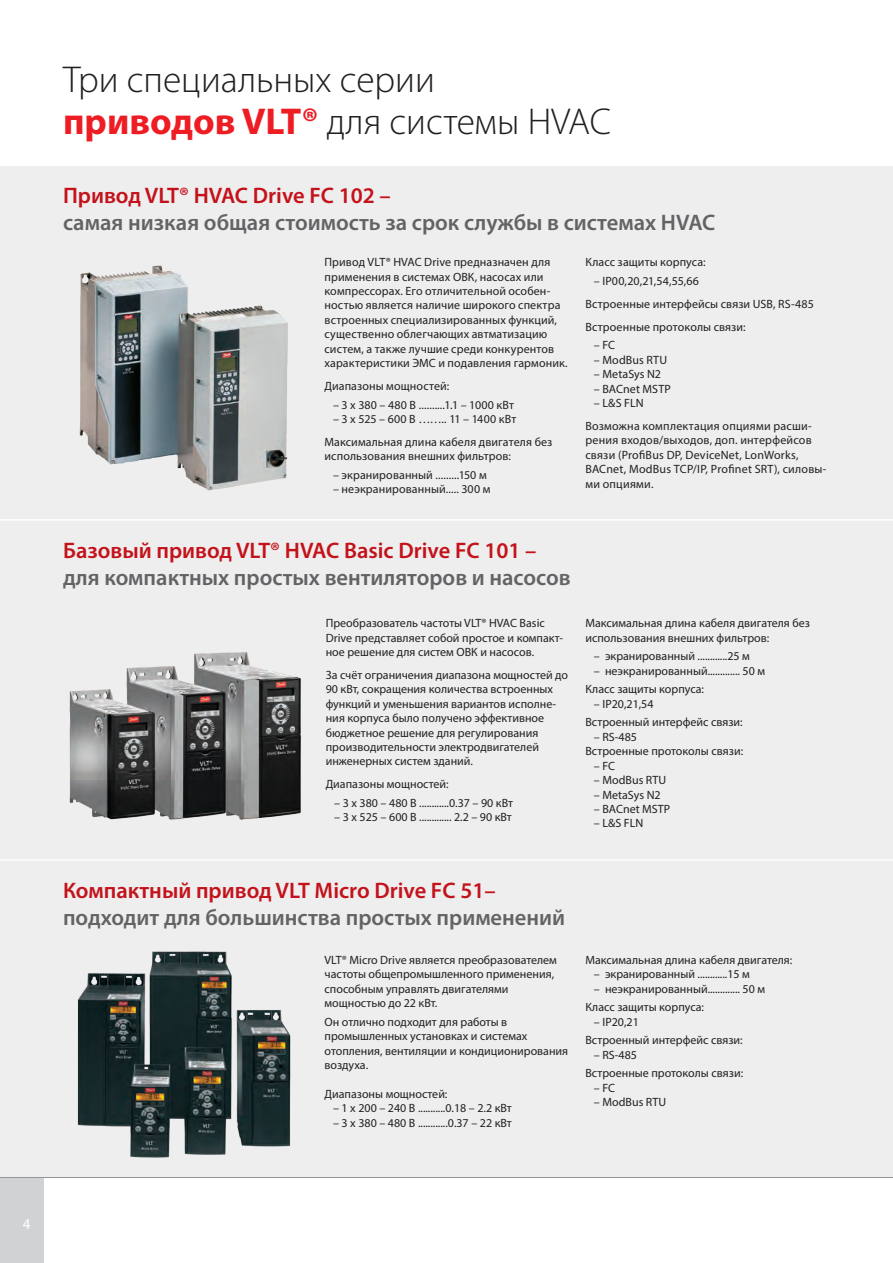
<style>
.page{position:relative;width:893px;height:1263px;background:#fff}
.page>*{position:absolute;margin:0;border:0;box-sizing:border-box;transform-origin:0 0}
.t1{font:300 37.5px/42px "Myriad Pro";color:#231f20}
.t2{font:600 22.5px "Myriad Pro";color:#636366}
.t3{font:600 22.5px "Myriad Pro";color:#c4121a}
.t4{font:15px "Myriad Pro";color:#fff}
.t5{font:12px/14.4px "Myriad Pro";color:#231f20}
.t6{font:12px/14.4px "Myriad Pro";letter-spacing:.02em;color:#231f20}
.s1{font-weight:700;color:#ee1d23}
</style>
<div class="page">
<div style="left:0;top:1178px;width:44px;height:85px;background:#d1d2d4"></div>
<hr style="left:0;top:1177px;width:893px;height:1px;background:#939598">
<div style="left:0;top:167px;width:893px;height:1010px;background:#eeeeef"></div>
<img style="left:79px;top:265px;width:209px;height:226px">
<img style="left:69px;top:652px;width:232px;height:168px">
<img style="left:77px;top:951px;width:214px;height:207px">
<hr style="left:0;top:519px;width:893px;height:2px;background:#fff">
<hr style="left:0;top:859px;width:893px;height:2px;background:#fff">
<h1 class="t1" style="left:63px;top:59px;width:550px">Три специальных серии <span class="s1">приводов VLT®</span> для системы HVAC</h1>
<h2 class="t3" style="left:63px;top:181px;width:329px">Привод VLT® HVAC Drive FC 102 –</h2>
<h2 class="t2" style="left:63px;top:208px;width:654px">самая низкая общая стоимость за срок службы в системах HVAC</h2>
<p class="t5" style="left:325px;top:255px;width:245px">Привод VLT® HVAC Drive предназначен для применения в системах ОВК, насосах или компрессорах. Его отличительной особен&shy;ностью является наличие широкого спектра встроенных специализированных функций, существенно облегчающих автматизацию систем, а также лучшие среди конкурентов характеристики ЭМС и подавления гармоник.</p>
<p class="t5" style="left:325px;top:379px;width:126px">Диапазоны мощностей:</p>
<p class="t5" style="left:333px;top:397px;width:183px">– 3 x 380 – 480 В ..........1.1 – 1000 кВт</p>
<p class="t5" style="left:325px;top:407px;width:229px;line-height:23px;text-indent:9px">– 3 x 525 – 600 В …….. 11 – 1400 кВт<br>Максимальная длина кабеля двигателя без</p>
<p class="t5" style="left:325px;top:449px;width:188px">использования внешних фильтров:</p>
<p class="t5" style="left:333px;top:468px;width:155px">– экранированный .........150 м</p>
<p class="t5" style="left:333px;top:482px;width:159px">– неэкранированный..... 300 м</p>
<p class="t5" style="left:585px;top:255px;width:122px">Класс защиты корпуса:</p>
<p class="t5" style="left:585px;top:269px;width:230px;line-height:23px;text-indent:9px">– IP00,20,21,54,55,66<br>Встроенные интерфейсы связи USB, RS-485<br>Встроенные протоколы связи:</p>
<p class="t5" style="left:594px;top:338px;width:23px">– FC</p>
<p class="t5" style="left:594px;top:352px;width:75px">– ModBus RTU</p>
<p class="t5" style="left:594px;top:367px;width:69px">– MetaSys N2</p>
<p class="t5" style="left:594px;top:381px;width:78px">– BACnet MSTP</p>
<p class="t6" style="left:585px;top:391px;width:228px;line-height:23px;text-indent:9px">– L&amp;S FLN<br>Возможна комплектация опциями расши-</p>
<p class="t6" style="left:585px;top:433px;width:243px">рения входов/выходов, доп. интерфейсов связи (ProfiBus DP, DeviceNet, LonWorks, BACnet, ModBus TCP/IP, Profinet SRT), силовы&shy;ми опциями.</p>
<h2 class="t3" style="left:63px;top:536px;width:475px">Базовый привод VLT® HVAC Basic Drive FC 101 –</h2>
<h2 class="t2" style="left:63px;top:563px;width:509px">для компактных простых вентиляторов и насосов</h2>
<p class="t5" style="left:326px;top:616px;width:239px">Преобразователь частоты VLT® HVAC Basic<br>Drive представляет собой простое и компакт&shy;ное решение для систем ОВК и насосов.</p>
<p class="t5" style="left:326px;top:668px;width:244px">За счёт ограничения диапазона мощностей до 90 кВт, сокращения количества встроенных функций и уменьшения вариантов исполне&shy;ния корпуса было получено эффективное бюджетное решение для регулирования производительности электродвигателей инженерных систем зданий.</p>
<p class="t5" style="left:326px;top:777px;width:124px">Диапазоны мощностей:</p>
<p class="t5" style="left:334px;top:795px;width:180px">– 3 x 380 – 480 В ............0.37 – 90 кВт</p>
<p class="t5" style="left:334px;top:810px;width:179px">– 3 x 525 – 600 В ............. 2.2 – 90 кВт</p>
<p class="t5" style="left:585px;top:616px;width:226px">Максимальная длина кабеля двигателя без использования внешних фильтров:</p>
<p class="t5" style="left:594px;top:649px;width:158px">– экранированный ............25 м</p>
<p class="t5" style="left:585px;top:661px;width:181px;line-height:18.6px;text-indent:9px">– неэкранированный............. 50 м<br>Класс защиты корпуса:</p>
<p class="t5" style="left:585px;top:694px;width:159px;line-height:18.6px;text-indent:9px">– IP20,21,54<br>Встроенный интерфейс связи:</p>
<p class="t5" style="left:585px;top:729px;width:159px;text-indent:9px">– RS-485<br>Встроенные протоколы связи:</p>
<p class="t5" style="left:594px;top:758px;width:23px">– FC</p>
<p class="t5" style="left:594px;top:773px;width:74px">– ModBus RTU</p>
<p class="t5" style="left:594px;top:787px;width:68px">– MetaSys N2</p>
<p class="t5" style="left:594px;top:801px;width:78px">– BACnet MSTP</p>
<p class="t5" style="left:594px;top:816px;width:51px">– L&amp;S FLN</p>
<h2 class="t3" style="left:63px;top:876px;width:434px">Компактный привод VLT Micro Drive FC 51–</h2>
<h2 class="t2" style="left:63px;top:903px;width:504px">подходит для большинства простых применений</h2>
<p class="t5" style="left:325px;top:952px;width:234px">VLT® Micro Drive является преобразователем частоты общепромышленного применения, способным управлять двигателями мощностью до 22 кВт.</p>
<p class="t5" style="left:325px;top:1014px;width:245px">Он отлично подходит для работы в промышленных установках и системах отопления, вентиляции и кондиционирования воздуха.</p>
<p class="t5" style="left:325px;top:1086px;width:124px">Диапазоны мощностей:</p>
<p class="t5" style="left:333px;top:1101px;width:180px">– 1 x 200 – 240 В ...........0.18 – 2.2 кВт</p>
<p class="t5" style="left:333px;top:1115px;width:180px">– 3 x 380 – 480 В ............0.37 – 22 кВт</p>
<p class="t5" style="left:585px;top:952px;width:208px">Максимальная длина кабеля двигателя:</p>
<p class="t5" style="left:594px;top:967px;width:158px">– экранированный ............15 м</p>
<p class="t5" style="left:585px;top:979px;width:181px;line-height:18.6px;text-indent:9px">– неэкранированный............. 50 м<br>Класс защиты корпуса:</p>
<p class="t5" style="left:585px;top:1012px;width:159px;line-height:18.6px;text-indent:9px">– IP20,21<br>Встроенный интерфейс связи:</p>
<p class="t5" style="left:585px;top:1045px;width:159px;line-height:18.6px;text-indent:9px">– RS-485<br>Встроенные протоколы связи:</p>
<p class="t5" style="left:594px;top:1080px;width:23px">– FC</p>
<p class="t5" style="left:594px;top:1095px;width:74px">– ModBus RTU</p>
<p class="t4" style="left:23px;top:1215px;width:9px">4</p>
</div>
